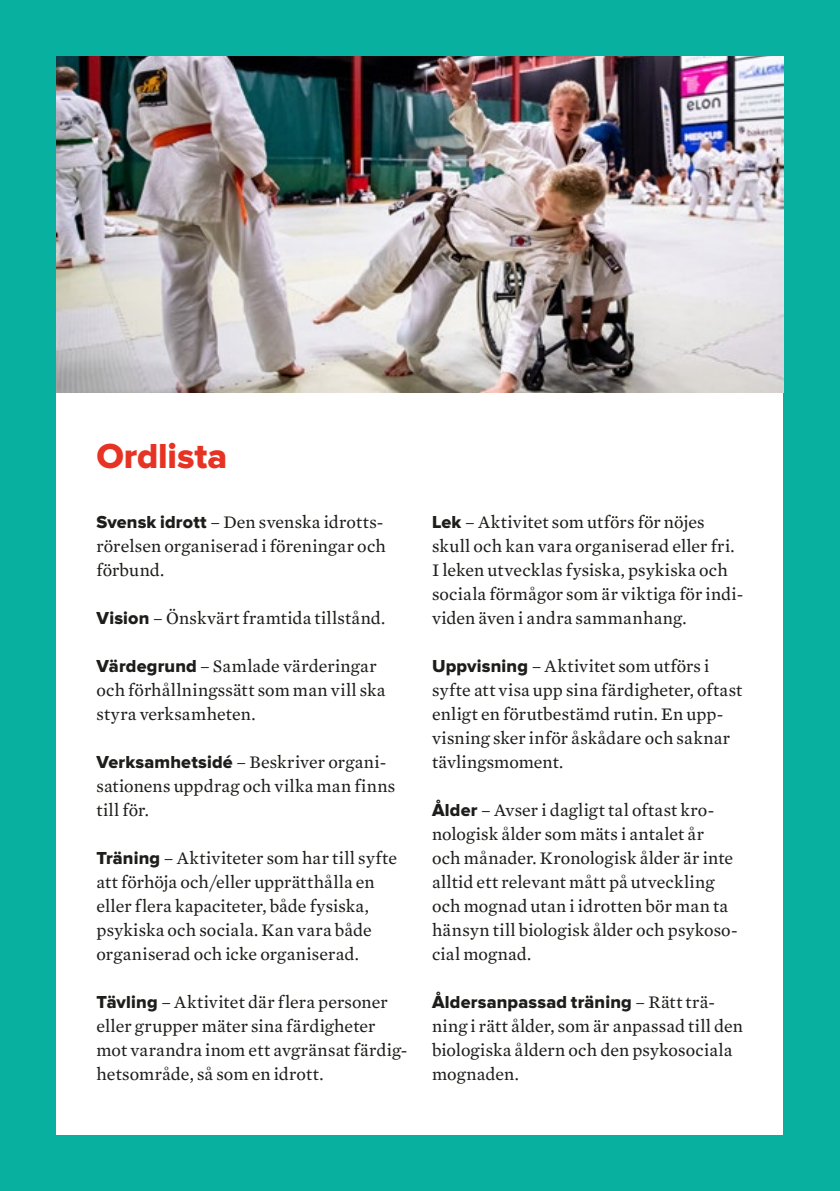
<style>
.page{position:relative;width:840px;height:1191px;background:#fff}
.page>*{position:absolute;margin:0;border:0;box-sizing:border-box;transform-origin:0 0}
.t1{font:36px "Proxima Nova Extrabld";letter-spacing:-.005em;color:#e63323}
.t2{font:18px/24px "Mercury Text G2";letter-spacing:.01em;color:#1d1d1b}
.t3{font:18px "Proxima Nova Extrabld";letter-spacing:.01em;color:#1d1d1b}
.s1{font-family:"Proxima Nova Extrabld"}
.s2{font-family:"Mercury Text G2"}
</style>
<div class="page">
<div style="left:0;top:0;width:839px;height:1191px;background:#08b0a0"></div>
<div style="left:57px;top:57px;width:725px;height:1077px;background:#fff"></div>
<img style="left:57px;top:57px;width:725px;height:336px">
<h1 class="t1" style="left:96px;top:439px;width:132px">Ordlista</h1>
<p class="t2" style="left:96px;top:510px;width:291px"><span class="s1">Svensk idrott</span> – Den svenska idrotts&shy;rörelsen organiserad i föreningar och förbund.</p>
<p class="t2" style="left:96px;top:606px;width:290px"><span class="s1">Vision</span> – Önskvärt framtida tillstånd.</p>
<p class="t2" style="left:96px;top:654px;width:290px"><span class="s1">Värdegrund</span> – Samlade värderingar och förhållningssätt som man vill ska styra verksamheten.</p>
<p class="t2" style="left:96px;top:750px;width:300px"><span class="s1">Verksamhetsidé</span> – Beskriver organi&shy;sationens uppdrag och vilka man finns till för.</p>
<p class="t2" style="left:96px;top:846px;width:302px"><span class="s1">Träning</span> – Aktiviteter som har till syfte att förhöja och/eller upprätthålla en eller flera kapaciteter, både fysiska, psykiska och sociala. Kan vara både organiserad och icke organiserad.</p>
<p class="t2" style="left:96px;top:990px;width:312px"><span class="s1">Tävling</span> – Aktivitet där flera personer eller grupper mäter sina färdigheter mot varandra inom ett avgränsat färdig&shy;hetsområde, så som en idrott.</p>
<p class="t2" style="left:432px;top:510px;width:313px"><span class="s1">Lek</span> – Aktivitet som utförs för nöjes skull och kan vara organiserad eller fri.<br>I leken utvecklas fysiska, psykiska och sociala förmågor som är viktiga för indi&shy;viden även i andra sammanhang.</p>
<p class="t2" style="left:432px;top:654px;width:312px"><span class="s1">Uppvisning</span> – Aktivitet som utförs i syfte att visa upp sina färdigheter, oftast enligt en förutbestämd rutin. En upp&shy;visning sker inför åskådare och saknar tävlingsmoment.</p>
<p class="t2" style="left:432px;top:798px;width:307px"><span class="s1">Ålder</span> – Avser i dagligt tal oftast kro&shy;nologisk ålder som mäts i antalet år<br>och månader. Kronologisk ålder är inte alltid ett relevant mått på utveckling och mognad utan i idrotten bör man ta hänsyn till biologisk ålder och psykoso&shy;cial mognad.</p>
<p class="t3" style="left:432px;top:994px;width:284px">Åldersanpassad träning <span class="s2">– Rätt trä-</span></p>
<p class="t2" style="left:432px;top:1014px;width:312px">ning i rätt ålder, som är anpassad till den biologiska åldern och den psykosociala mognaden.</p>
</div>
